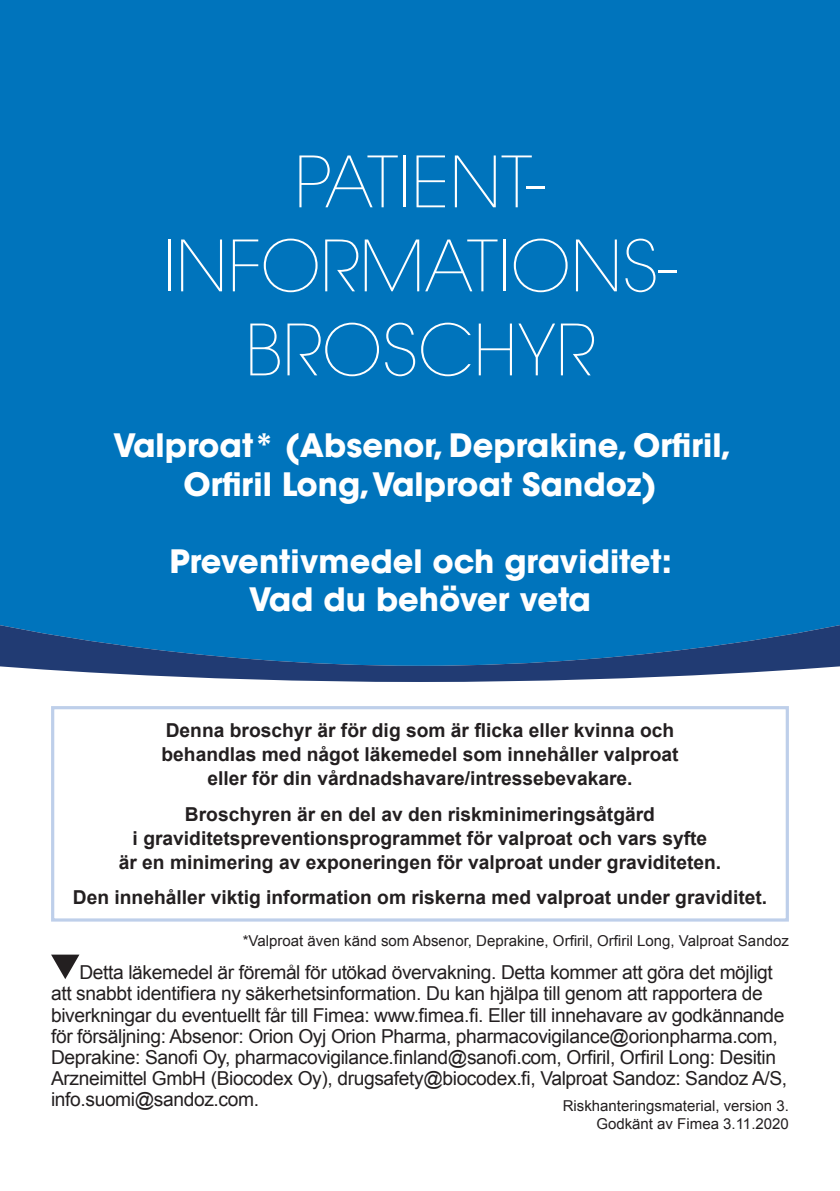
<style>
.page{position:relative;width:840px;height:1191px;background:#fff}
.page>*{position:absolute;margin:0;border:0;box-sizing:border-box;transform-origin:0 0}
.t1{font:200 70px/84px "ITC Avant Garde Std";color:#fff;text-align:center}
.t2{font:700 32px/38.4px "ITC Avant Garde Std";color:#fff;text-align:center}
.t3{font:19.2px/21.2px "Arial";letter-spacing:-.02em;color:#231f20}
.t4{font:700 19.2px/24px "Arial";color:#231f20;text-align:center}
.t5{font:15px/18px "Arial";color:#231f20;text-align:right}
</style>
<div class="page">
<div style="left:0;top:0;width:839px;height:623px;background:#0074bc"></div>
<svg style="left:0;top:623px;width:839px;height:59px;background:#2569a3"></svg>
<div style="left:51px;top:706px;width:737px;height:215px;border:3px solid #becfea"></div>
<svg style="left:51px;top:954px;width:28px;height:25px"></svg>
<h1 class="t1" style="left:163px;top:142px;width:515px">PATIENT-<br>INFORMATIONS-<br>BROSCHYR</h1>
<h2 class="t2" style="left:113px;top:426px;width:619px">Valproat* (Absenor, Deprakine, Orfiril,<br>Orfiril Long,Valproat Sandoz)</h2>
<h2 class="t2" style="left:169px;top:541px;width:503px">Preventivmedel och graviditet:<br>Vad du behöver veta</h2>
<p class="t4" style="left:161px;top:719px;width:518px">Denna broschyr är för dig som är flicka eller kvinna och behandlas med något läkemedel som innehåller valproat eller för din vårdnadshavare/intressebevakare.</p>
<p class="t4" style="left:119px;top:802px;width:603px">Broschyren är en del av den riskminimeringsåtgärd<br>i graviditetspreventionsprogrammet för valproat och vars syfte<br>är en minimering av exponeringen för valproat under graviditeten.</p>
<p class="t4" style="left:73px;top:886px;width:695px">Den innehåller viktig information om riskerna med valproat under graviditet.</p>
<p class="t5" style="left:242px;top:931px;width:547px">*Valproat även känd som Absenor, Deprakine, Orfiril, Orfiril Long, Valproat Sandoz</p>
<p class="t3" style="left:51px;top:962px;width:737px;text-indent:28px">Detta läkemedel är föremål för utökad övervakning. Detta kommer att göra det möjligt att snabbt identifiera ny säkerhetsinformation. Du kan hjälpa till genom att rapportera de biverkningar du eventuellt får till Fimea: www.fimea.fi. Eller till innehavare av godkännande för försäljning: Absenor: Orion Oyj Orion Pharma, pharmacovigilance@orionpharma.com, Deprakine: Sanofi Oy, pharmacovigilance.finland@sanofi.com, Orfiril, Orfiril Long: Desitin Arzneimittel GmbH (Biocodex Oy), drugsafety@biocodex.fi, Valproat Sandoz: Sandoz A/S, info.suomi@sandoz.com.</p>
<p class="t5" style="left:562px;top:1096px;width:227px">Riskhanteringsmaterial, version 3.<br>Godkänt av Fimea 3.11.2020</p>
</div>
